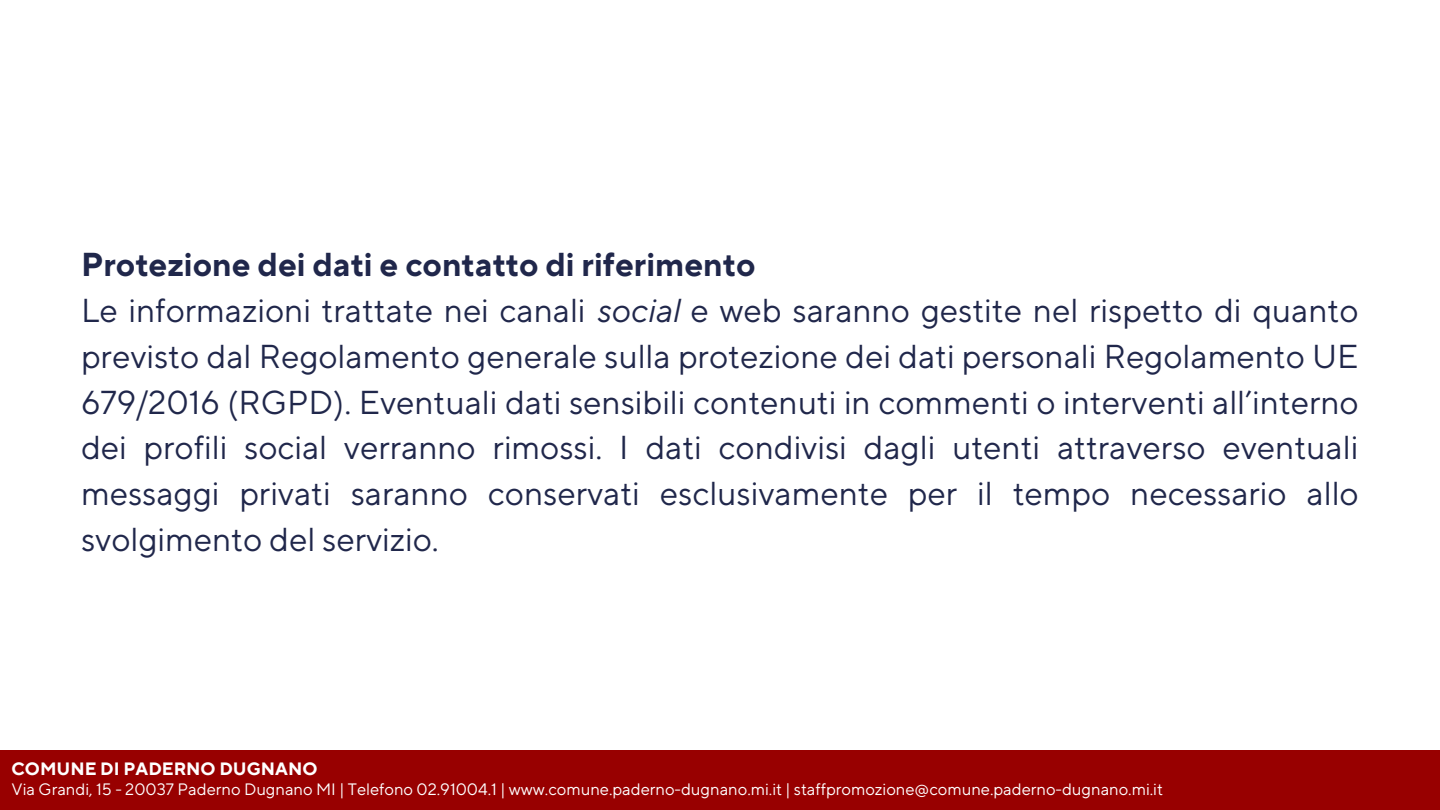
<style>
.page{position:relative;width:1440px;height:810px;background:#fff}
.page>*{position:absolute;margin:0;border:0;box-sizing:border-box;transform-origin:0 0}
.t1{font:33px/45.8px "TT Norms Pro";color:#20274b;text-align:justify}
.t2{font:700 33px "TT Norms Pro";color:#20274b}
.t3{font:700 17.8px "TT Norms Pro";color:#fff}
.t4{font:16.5px "TT Norms Pro";color:#fff}
.s1{font-style:italic}
</style>
<div class="page">
<div style="left:0;top:750px;width:1440px;height:60px;background:#980000"></div>
<p class="t2" style="left:81px;top:245px;width:676px">Protezione dei dati e contatto di riferimento</p>
<p class="t1" style="left:81px;top:289px;width:1279px">Le informazioni trattate nei canali <span class="s1">social</span> e web saranno gestite nel rispetto di quanto previsto dal Regolamento generale sulla protezione dei dati personali Regolamento UE 679/2016 (RGPD). Eventuali dati sensibili contenuti in commenti o interventi all’interno dei profili social verranno rimossi. I dati condivisi dagli utenti attraverso eventuali messaggi privati saranno conservati esclusivamente per il tempo necessario allo svolgimento del servizio.</p>
<p class="t3" style="left:12px;top:758px;width:307px">COMUNE DI PADERNO DUGNANO</p>
<p class="t4" style="left:12px;top:780px;width:1153px">Via Grandi, 15 - 20037 Paderno Dugnano MI | Telefono 02.91004.1 | www.comune.paderno-dugnano.mi.it | staffpromozione@comune.paderno-dugnano.mi.it</p>
</div>
